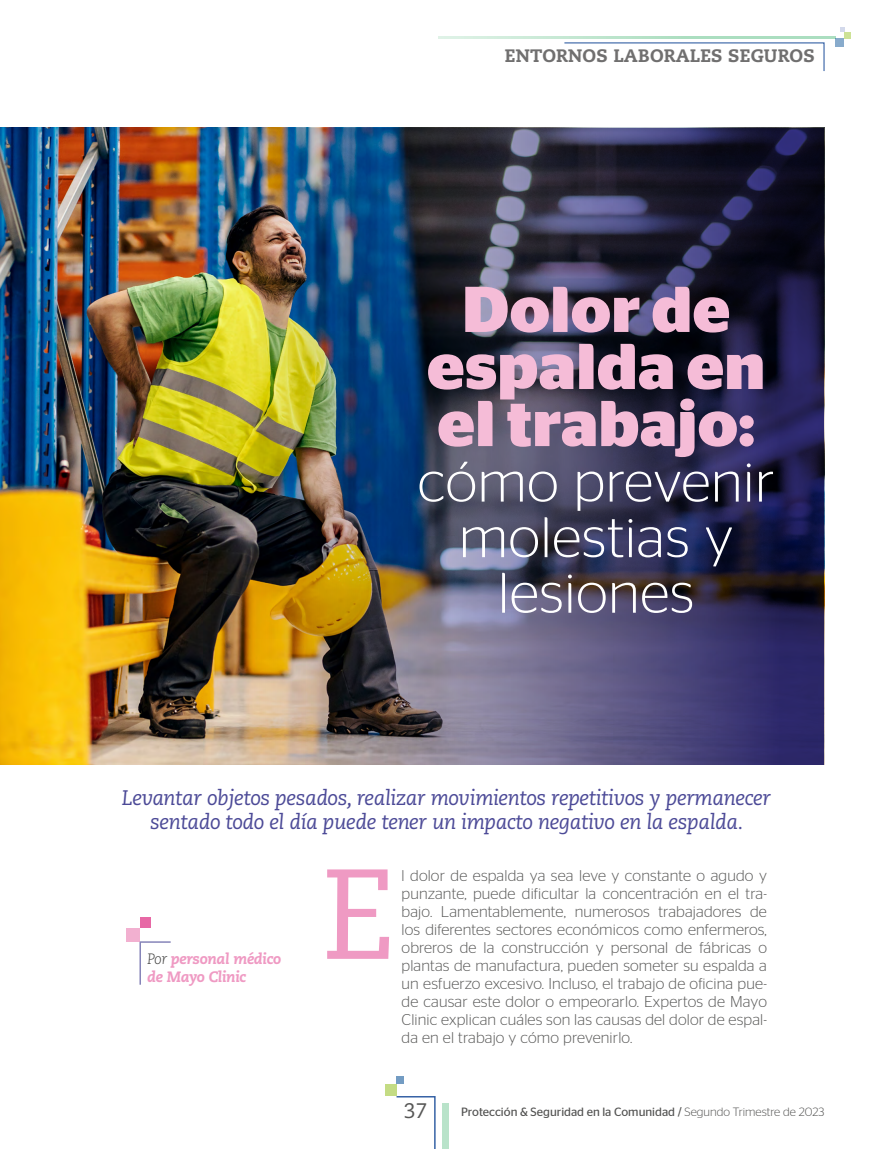
<style>
.page{position:relative;width:893px;height:1149px;background:#fff}
.page>*{position:absolute;margin:0;border:0;box-sizing:border-box;transform-origin:0 0}
.t1{font:127.65px "Caecilia LT Std";color:#ef9ac3}
.t2{font:700 64.5px/57px "Stag Sans";letter-spacing:.01em;color:#f5bcd7;text-align:center}
.t3{font:300 57px/55.5px "Stag Sans";letter-spacing:.01em;color:#fff;text-align:center}
.t4{font:italic 21px/24px "Caecilia LT Std";letter-spacing:-.02em;color:#4c4a97;text-align:center}
.t5{font:21px "Caecilia LT Std";color:#575756}
.t6{font:800 18px "Caecilia LT Std";letter-spacing:.01em;color:#706f6f}
.t7{font:300 15.6px/18px "Stag Sans";letter-spacing:.01em;color:#575756;text-align:justify}
.t8{font:italic 800 15px/18px "Caecilia LT Std";letter-spacing:-.02em;color:#ef9ac3}
.t9{font:12px "Stag Sans";color:#525251}
.s1{font-weight:300;color:#424241}
.s2{font-weight:300}
</style>
<div class="page">
<svg style="left:395px;top:1095px;width:41px;height:53px"></svg>
<div style="left:442px;top:1102px;width:7px;height:46px;background:#b9e3ca"></div>
<div style="left:385px;top:1083px;width:12px;height:12px;background:#c4dc84"></div>
<div style="left:397px;top:1076px;width:7px;height:7px;background:#739cc3"></div>
<hr style="left:439px;top:36px;width:397px;height:2px;background:#4db978">
<div style="left:836px;top:38px;width:8px;height:8px;background:#88abcc"></div>
<svg style="left:840px;top:28px;width:10px;height:10px"></svg>
<svg style="left:564px;top:42px;width:261px;height:29px"></svg>
<img style="left:0;top:128px;width:825px;height:636px">
<svg style="left:139px;top:941px;width:32px;height:44px"></svg>
<div style="left:126px;top:927px;width:14px;height:14px;background:#f2b0d0"></div>
<div style="left:140px;top:916px;width:10px;height:11px;background:#e768a5"></div>
<img style="left:211px;top:128px;width:613px;height:636px">
<p class="t6" style="left:505px;top:44px;width:311px">ENTORNOS LABORALES SEGUROS</p>
<h2 class="t2" style="left:427px;top:281px;width:339px">Dolor de espalda en el trabajo:</h2>
<h3 class="t3" style="left:418px;top:453px;width:358px">cómo prevenir molestias y lesiones</h3>
<h3 class="t4" style="left:122px;top:786px;width:651px">Levantar objetos pesados, realizar movimientos repetitivos y permanecer sentado todo el día puede tener un impacto negativo en la espalda.</h3>
<p class="t7" style="left:402px;top:865px;width:367px">l dolor de espalda ya sea leve y constante o agudo y punzante, puede dificultar la concentración en el tra&shy;bajo. Lamentablemente, numerosos trabajadores de los diferentes sectores económicos como enfermeros, obreros de la construcción y personal de fábricas o plantas de manufactura, pueden someter su espalda a un esfuerzo excesivo. Incluso, el trabajo de oficina pue&shy;de causar este dolor o empeorarlo. Expertos de Mayo Clinic explican cuáles son las causas del dolor de espal&shy;da en el trabajo y cómo prevenirlo.</p>
<h1 class="t1" style="left:322px;top:840px;width:75px">E</h1>
<p class="t8" style="left:147px;top:949px;width:135px"><span class="s1">Por</span> personal médico de Mayo Clinic</p>
<h3 class="t5" style="left:404px;top:1098px;width:25px">37</h3>
<p class="t9" style="left:461px;top:1104px;width:365px">Protección &amp; Seguridad en la Comunidad / <span class="s2">Segundo Trimestre de 2023</span></p>
</div>
